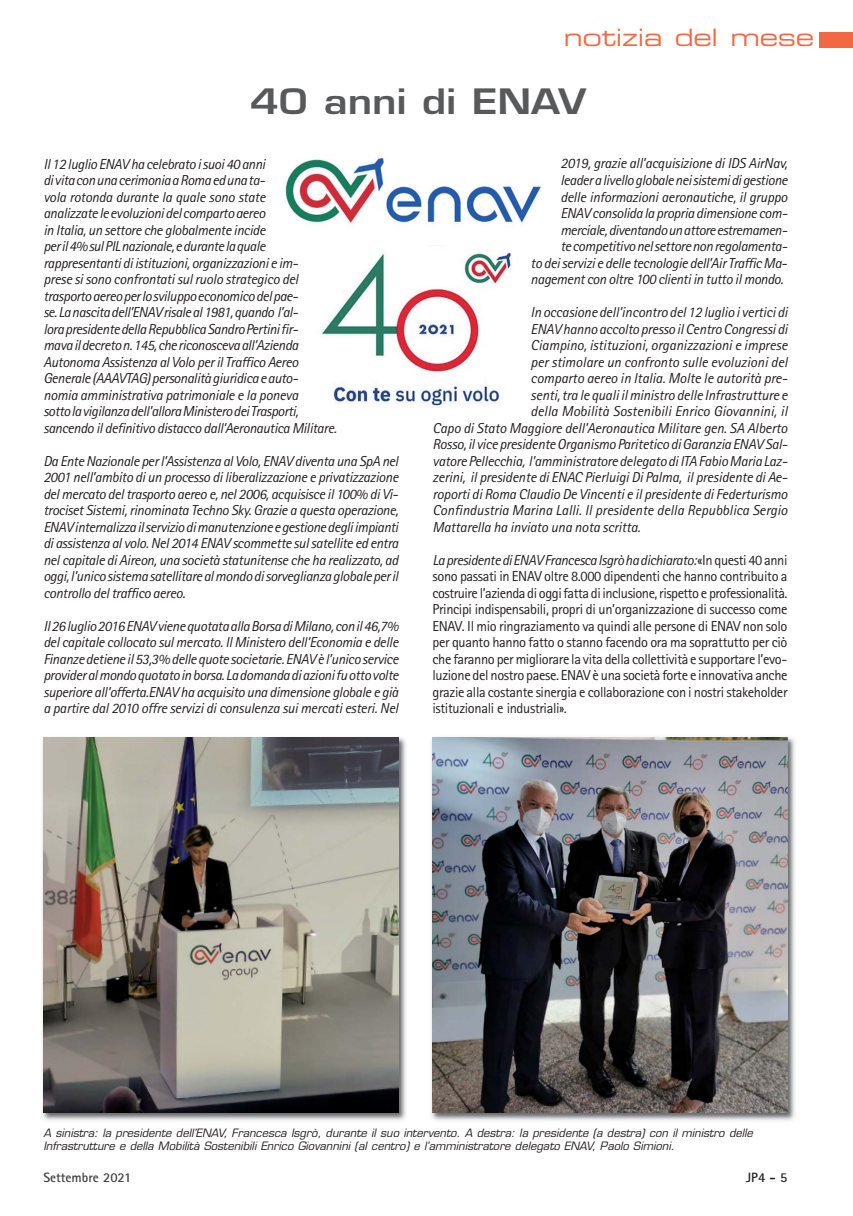
<style>
.page{position:relative;width:853px;height:1216px;background:#fff}
.page>*{position:absolute;margin:0;border:0;box-sizing:border-box;transform-origin:0 0}
.t1{font:600 34.05px "Eurostile LT Std";color:#58595b;scale:1.2 1}
.t2{font:24px "Eurostile LT Std Ex 2";letter-spacing:-.01em;color:#f26842}
.t3{font:italic 14.4px/16.5px "Rotis Sans Serif";letter-spacing:-.015em;color:#231f20;text-align:justify}
.t4{font:14.4px/16.5px "Rotis Sans Serif";letter-spacing:-.025em;color:#231f20;text-align:justify}
.t5{font:700 13.5px "Rotis Sans Serif";color:#404041}
.t6{font:700 13.5px "Rotis Sans Serif";color:#231f20}
.t7{font:italic 11.25px/12.8px "Eurostile LT Std";color:#231f20}
.s1{font-style:italic}
</style>
<div class="page">
<div style="left:819px;top:32px;width:34px;height:16px;background:#f26842"></div>
<img style="left:42px;top:737px;width:364px;height:384px">
<img style="left:43px;top:737px;width:355px;height:375px">
<img style="left:431px;top:737px;width:364px;height:384px">
<img style="left:432px;top:737px;width:355px;height:375px">
<img style="left:286px;top:157px;width:255px;height:68px">
<img style="left:321px;top:245px;width:192px;height:162px">
<h2 class="t2" style="left:564px;top:23px;width:252px">notizia del mese</h2>
<h1 class="t1" style="left:250px;top:82px;width:282px">40 anni di ENAV</h1>
<p class="t3" style="left:43px;top:157px;width:295px;text-align:left">Il 12 luglio ENAV ha celebrato i suoi 40 anni<br>di vita con una cerimonia a Roma ed una ta-<br>vola rotonda durante la quale sono state<br>analizzate le evoluzioni del comparto aereo<br>in Italia, un settore che globalmente incide<br>per il 4% sul PIL nazionale, e durante la quale rappresentanti di istituzioni, organizzazioni e im-<br>prese si sono confrontati sul ruolo strategico del trasporto aereo per lo sviluppo economico del pae-<br>se. La nascita dell’ENAV risale al 1981, quando l’al-<br>lora presidente della Repubblica Sandro Pertini fir-<br>mava il decreto n. 145, che riconosceva all’Azienda Autonoma Assistenza al Volo per il Traffico Aereo Generale (AAAVTAG) personalità giuridica e auto-<br>nomia amministrativa patrimoniale e la poneva<br>sotto la vigilanza dell’allora Ministero dei Trasporti, sancendo il definitivo distacco dall’Aeronautica Militare.</p>
<p class="t3" style="left:43px;top:454px;width:357px">Da Ente Nazionale per l’Assistenza al Volo, ENAV diventa una SpA nel 2001 nell’ambito di un processo di liberalizzazione e privatizzazione del mercato del trasporto aereo e, nel 2006, acquisisce il 100% di Vi&shy;trociset Sistemi, rinominata Techno Sky. Grazie a questa operazione, ENAV internalizza il servizio di manutenzione e gestione degli impianti di assistenza al volo. Nel 2014 ENAV scommette sul satellite ed entra nel capitale di Aireon, una società statunitense che ha realizzato, ad oggi, l’unico sistema satellitare al mondo di sorveglianza globale per il controllo del traffico aereo.</p>
<p class="t3" style="left:43px;top:619px;width:357px">Il 26 luglio 2016 ENAV viene quotata alla Borsa di Milano, con il 46,7% del capitale collocato sul mercato. Il Ministero dell’Economia e delle Finanze detiene il 53,3% delle quote societarie. ENAV è l’unico service provider al mondo quotato in borsa. La domanda di azioni fu otto volte superiore all’offerta.ENAV ha acquisito una dimensione globale e già a partire dal 2010 offre servizi di consulenza sui mercati esteri. Nel</p>
<p class="t3" style="left:531px;top:157px;width:258px;text-align:right">2019, grazie all’acquisizione di IDS AirNav, leader a livello globale nei sistemi di gestione<br>delle informazioni aeronautiche, il gruppo ENAV consolida la propria dimensione com&shy;merciale, diventando un attore estremamen-<br>te competitivo nel settore non regolamenta-<br>to dei servizi e delle tecnologie dell’Air Traffic Ma&shy;nagement con oltre 100 clienti in tutto il mondo.</p>
<p class="t3" style="left:531px;top:305px;width:258px">In occasione dell’incontro del 12 luglio i vertici di</p>
<p class="t3" style="left:531px;top:322px;width:258px">ENAV hanno accolto presso il Centro Congressi di</p>
<p class="t3" style="left:531px;top:338px;width:258px">Ciampino, istituzioni, organizzazioni e imprese</p>
<p class="t3" style="left:531px;top:355px;width:258px">per stimolare un confronto sulle evoluzioni del</p>
<p class="t3" style="left:531px;top:371px;width:258px">comparto aereo in Italia. Molte le autorità pre-</p>
<p class="t3" style="left:531px;top:388px;width:258px">senti, tra le quali il ministro delle Infrastrutture e</p>
<p class="t3" style="left:531px;top:404px;width:258px">della Mobilità Sostenibili Enrico Giovannini, il</p>
<p class="t3" style="left:432px;top:421px;width:357px">Capo di Stato Maggiore dell’Aeronautica Militare gen. SA Alberto</p>
<p class="t3" style="left:432px;top:437px;width:356px">Rosso, il vice presidente Organismo Paritetico di Garanzia ENAV Sal-</p>
<p class="t3" style="left:432px;top:454px;width:356px">vatore Pellecchia, l’amministratore delegato di ITA Fabio Maria Laz-</p>
<p class="t3" style="left:432px;top:470px;width:356px">zerini, il presidente di ENAC Pierluigi Di Palma, il presidente di Ae-</p>
<p class="t3" style="left:432px;top:487px;width:357px">roporti di Roma Claudio De Vincenti e il presidente di Federturismo</p>
<p class="t3" style="left:432px;top:503px;width:357px">Confindustria Marina Lalli. Il presidente della Repubblica Sergio</p>
<p class="t3" style="left:432px;top:520px;width:210px">Mattarella ha inviato una nota scritta.</p>
<p class="t4" style="left:432px;top:553px;width:357px"><span class="s1">La presidente di ENAV Francesca Isgrò ha dichiarato:</span> «In questi 40 anni sono passati in ENAV oltre 8.000 dipendenti che hanno contribuito a costruire l’azienda di oggi fatta di inclusione, rispetto e professionalità.<br>Principi indispensabili, propri di un’organizzazione di successo come ENAV. Il mio ringraziamento va quindi alle persone di ENAV non solo per quanto hanno fatto o stanno facendo ora ma soprattutto per ciò che faranno per migliorare la vita della collettività e supportare l’evo&shy;luzione del nostro paese. ENAV è una società forte e innovativa anche grazie alla costante sinergia e collaborazione con i nostri stakeholder istituzionali e industriali»<span class="s1">.</span></p>
<p class="t7" style="left:43px;top:1127px;width:711px">A sinistra: la presidente dell’ENAV, Francesca Isgrò, durante il suo intervento. A destra: la presidente (a destra) con il ministro delle<br>Infrastrutture e della Mobilità Sostenibili Enrico Giovannini (al centro) e l’amministratore delegato ENAV, Paolo Simioni.</p>
<p class="t5" style="left:43px;top:1171px;width:90px">Settembre 2021</p>
<p class="t6" style="left:746px;top:1171px;width:43px">JP4 - 5</p>
</div>
